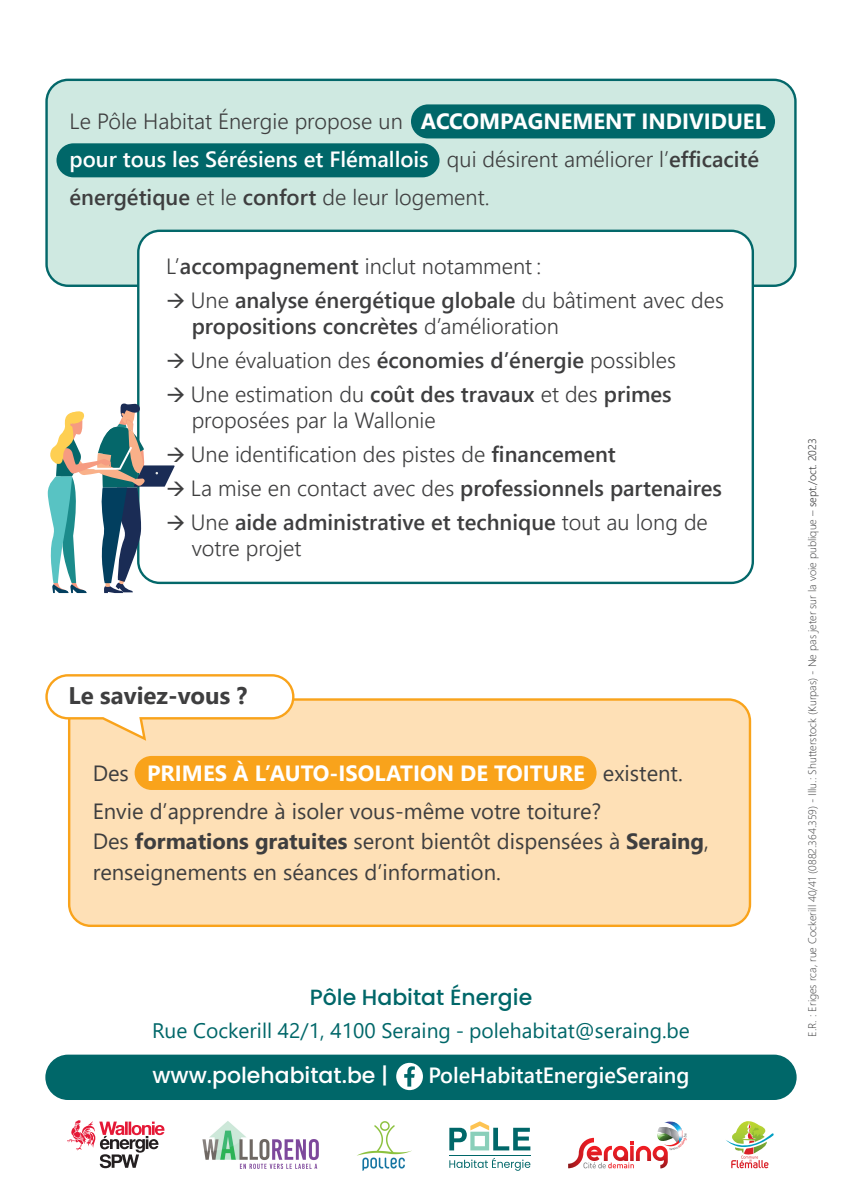
<style>
.page{position:relative;width:842px;height:1191px;background:#fff}
.page>*{position:absolute;margin:0;border:0;box-sizing:border-box;transform-origin:0 0}
.t1{font:700 24px "Segoe UI";color:#3e3e3f}
.t2{font:300 22px/38px "Segoe UI";color:#3e3e3f}
.t3{font:600 22px/26px "Segoe UI";color:#3e3e3f}
.t4{font:22px/38px "Segoe UI";color:#3e3e3f}
.t5{font:600 22px "Segoe UI";color:#fff}
.t6{font:500 22px "Poppins";color:#fff}
.t7{font:500 22px "Poppins";color:#006769}
.t8{font:21px "Segoe UI";color:#006769}
.t9{font:300 11px "Segoe UI";color:#3e3e3f}
.s1{font-weight:700;color:#fff}
.s2{font-weight:600;color:#fff}
.s3{font-weight:600}
.s4{font-weight:300}
.s5{font-weight:700}
.s6{font-style:inherit}
</style>
<div class="page">
<div style="left:45px;top:79px;width:752px;height:208px;background:#cfe9e1"></div>
<div style="left:68px;top:698px;width:683px;height:229px;background:#fee0b6"></div>
<svg style="left:137px;top:230px;width:617px;height:354px"></svg>
<div style="left:135px;top:756px;width:461px;height:34px;background:#f9a31b;border-radius:17px"></div>
<svg style="left:45px;top:674px;width:249px;height:67px"></svg>
<svg style="left:726px;top:1121px;width:48px;height:47px"></svg>
<svg style="left:67px;top:1120px;width:97px;height:48px"></svg>
<svg style="left:568px;top:1121px;width:119px;height:47px"></svg>
<img style="left:202px;top:1121px;width:117px;height:47px">
<div style="left:45px;top:1054px;width:752px;height:46px;background:#006769;border-radius:23px"></div>
<svg style="left:396px;top:1062px;width:27px;height:28px"></svg>
<svg style="left:449px;top:1158px;width:81px;height:12px"></svg>
<hr style="left:449px;top:1154px;width:81px;height:1px;background:#006769">
<svg style="left:449px;top:1121px;width:81px;height:29px"></svg>
<img style="left:357px;top:1121px;width:55px;height:49px">
<svg style="left:48px;top:403px;width:127px;height:190px"></svg>
<div style="left:56px;top:143px;width:383px;height:34px;background:#006769;border-radius:17px"></div>
<div style="left:411px;top:104px;width:364px;height:34px;background:#006769;border-radius:17px"></div>
<p class="t2" style="left:70px;top:100px;width:698px">Le Pôle Habitat Énergie propose un <span class="s1">ACCOMPAGNEMENT INDIVIDUEL </span><span class="s2">pour tous les Sérésiens et Flémallois</span> qui désirent améliorer l’<span class="s3">efficacité énergétique</span> et le <span class="s3">confort</span> de leur logement.</p>
<p class="t2" style="left:166px;top:245px;width:377px">L’<span class="s3">accompagnement</span> inclut notamment :</p>
<p class="t3" style="left:192px;top:286px;width:534px;text-indent:-26px">→ <span class="s4">Une</span> analyse énergétique globale <span class="s4">du bâtiment avec des </span>propositions concrètes <span class="s4">d’amélioration</span></p>
<p class="t2" style="left:166px;top:339px;width:511px">→ Une évaluation des <span class="s3">économies d’énergie</span> possibles</p>
<p class="t2" style="left:192px;top:379px;width:482px;line-height:26px;text-indent:-26px">→ Une estimation du <span class="s3">coût des travaux</span> et des <span class="s3">primes </span>proposées par la Wallonie</p>
<p class="t2" style="left:166px;top:433px;width:451px">→ Une identification des pistes de <span class="s3">financement</span></p>
<p class="t3" style="left:166px;top:474px;width:557px">→ <span class="s4">La mise en contact avec des</span> professionnels partenaires</p>
<p class="t3" style="left:192px;top:508px;width:518px;text-indent:-26px">→ <span class="s4">Une</span> aide administrative et technique <span class="s4">tout au long de votre projet</span></p>
<p class="t1" style="left:68px;top:673px;width:181px">Le saviez-vous ?</p>
<p class="t4" style="left:93px;top:752px;width:592px">Des <span class="s1">PRIMES À L’AUTO-ISOLATION DE TOITURE</span> existent.<br>Envie d’apprendre à isoler vous-même votre toiture?</p>
<p class="t4" style="left:93px;top:824px;width:618px;line-height:30px">Des <span class="s5">formations gratuites</span> seront bientôt dispensées à <span class="s5">Seraing</span>, renseignements en séances d’information.</p>
<p class="t7" style="left:310px;top:984px;width:224px">Pôle Habitat Énergie</p>
<p class="t8" style="left:152px;top:1011px;width:539px">Rue Cockerill 42/1, 4100 Seraing - polehabitat@seraing.be</p>
<p class="t6" style="left:152px;top:1062px;width:237px">www.polehabitat.be |</p>
<p class="t5" style="left:428px;top:1054px;width:263px">PoleHabitatEnergieSeraing</p>
<p class="t9" style="left:802px;top:1036px;width:599px;rotate:-90deg">E.R. : Eriges rca, rue Cockerill 40/41 (0882.364.359) - Illu.: Shutterstock (Kurpas) - Ne pas jeter sur la voie publique – <span class="s6">sept./oct. 2023</span></p>
</div>
